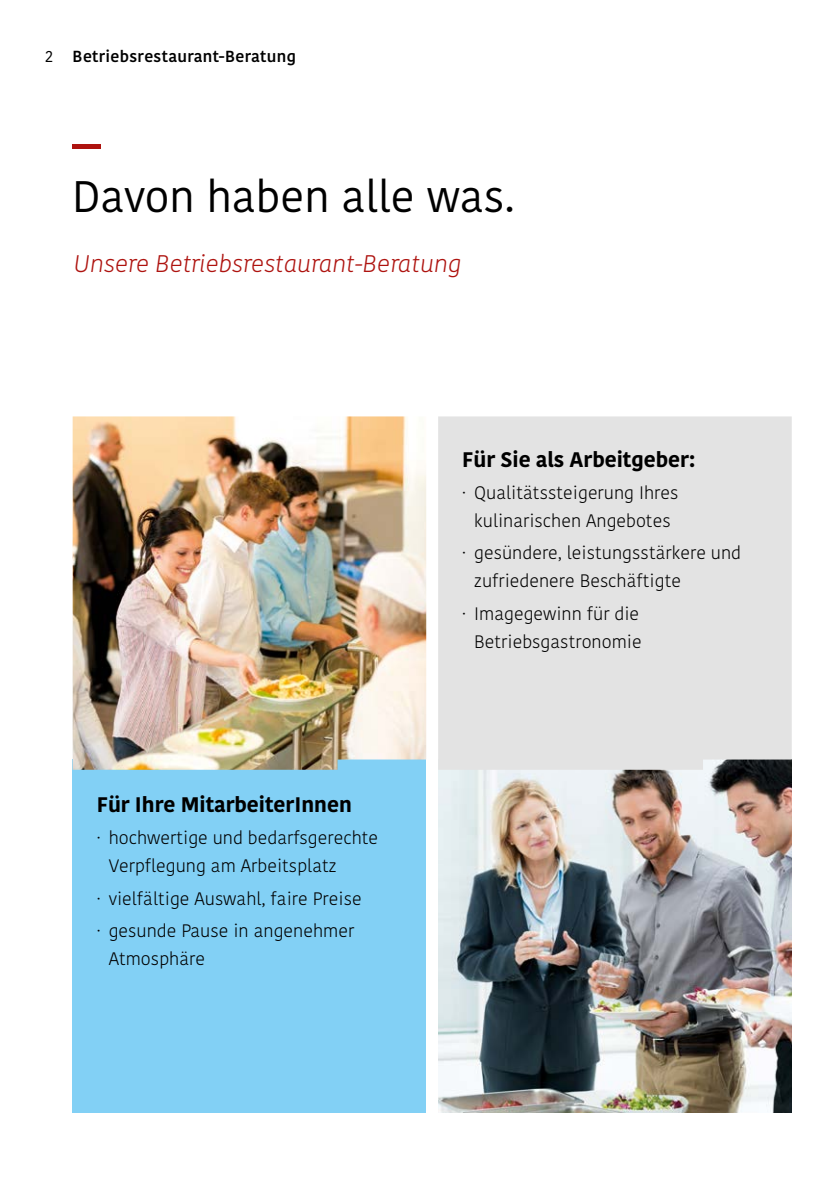
<style>
.page{position:relative;width:840px;height:1191px;background:#fff}
.page>*{position:absolute;margin:0;border:0;box-sizing:border-box;transform-origin:0 0}
._03_Texte_Headline_Kohinoor_Regular_22pt{font:44px "Kohinoor KBS";color:#000}
._03_Texte_Teaser_Kohinoor_Light_Italic_12{font:italic 300 24px "Kohinoor KBS";color:#ae130f}
._05_Infobox_Infobox_Headline_Kohinoor_Bol{font:700 21px "Kohinoor KBS";color:#000}
.t1{font:300 18px/28px "Kohinoor KBS";color:#000}
.t2{font:600 16px "Kohinoor KBS";letter-spacing:.02em;color:#000}
.s1{font-weight:400}
</style>
<div class="page">
<img style="left:438px;top:769px;width:353px;height:343px">
<hr style="left:73px;top:145px;width:28px;height:4px;background:#ae130f">
<div style="left:438px;top:416px;width:353px;height:353px;background:#e3e3e3"></div>
<div style="left:73px;top:759px;width:353px;height:353px;background:#82d0f5"></div>
<img style="left:73px;top:416px;width:353px;height:353px">
<p class="t2" style="left:44px;top:46px;width:253px"><span class="s1">2</span> Betriebsrestaurant-Beratung</p>
<h1 class="_03_Texte_Headline_Kohinoor_Regular_22pt" style="left:72px;top:169px;width:444px">Davon haben alle was.</h1>
<p class="_03_Texte_Teaser_Kohinoor_Light_Italic_12" style="left:74px;top:249px;width:389px">Unsere Betriebsrestaurant-Beratung</p>
<p class="_05_Infobox_Infobox_Headline_Kohinoor_Bol" style="left:97px;top:791px;width:256px">Für Ihre MitarbeiterInnen</p>
<p class="t1" style="left:109px;top:824px;width:271px;text-indent:-12px">· hochwertige und bedarfsgerechte<br>Verpflegung am Arbeitsplatz</p>
<p class="t1" style="left:97px;top:884px;width:266px">· vielfältige Auswahl, faire Preise</p>
<p class="t1" style="left:109px;top:916px;width:247px;text-indent:-12px">· gesunde Pause in angenehmer<br>Atmosphäre</p>
<p class="_05_Infobox_Infobox_Headline_Kohinoor_Bol" style="left:462px;top:446px;width:234px">Für Sie als Arbeitgeber:</p>
<p class="t1" style="left:462px;top:479px;width:217px;text-align:center">· Qualitätssteigerung Ihres kulinarischen Angebotes</p>
<p class="t1" style="left:474px;top:539px;width:268px;text-indent:-12px">· gesündere, leistungsstärkere und zufriedenere Beschäftigte</p>
<p class="t1" style="left:462px;top:599px;width:181px;text-align:right">· Imagegewinn für die<br>Betriebsgastronomie</p>
</div>
